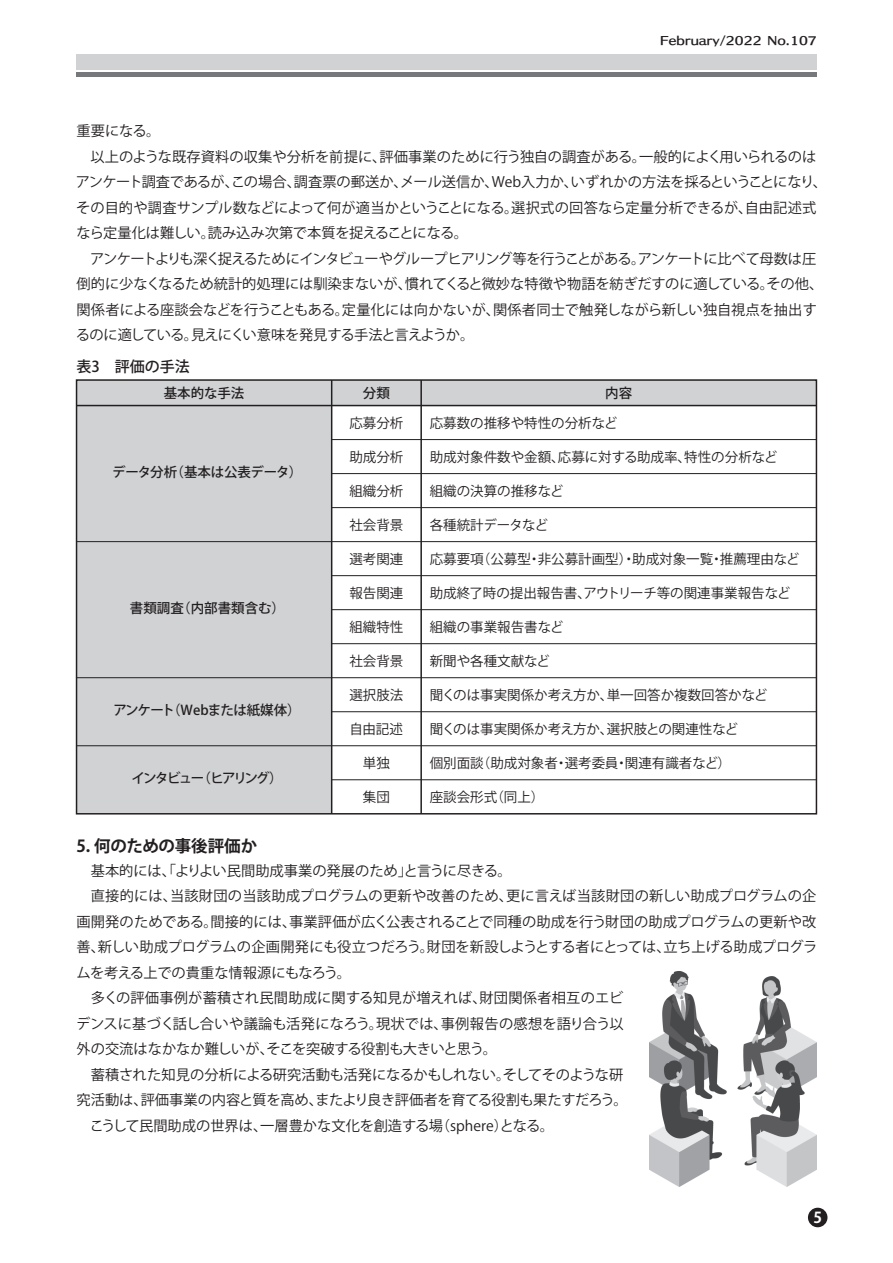
<style>
.page{position:relative;width:893px;height:1263px;background:#fff}
.page>*{position:absolute;margin:0;border:0;box-sizing:border-box;transform-origin:0 0}
.t1{font:700 16.5px "Koz Go Pro";letter-spacing:-.01em;color:#231f20}
.t2{font:500 15px "Koz Go Pro";color:#231f20}
.t3{font:700 15px "Koz Go Pro";color:#fff}
.t4{font:14.25px/25.5px "Koz Go Pro";letter-spacing:-.005em;color:#231f20}
.t5{font:13.5px "Koz Go Pro";color:#231f20}
.t6{font:500 13.5px "Koz Go Pro";letter-spacing:-.02em;color:#231f20}
.t7{font:500 13.5px "Koz Go Pro";letter-spacing:-.045em;color:#231f20}
.t8{font:500 13.5px "Koz Go Pro";letter-spacing:-.14em;color:#231f20}
.t9{font:500 13.5px "Koz Go Pro";color:#231f20}
.t10{font:12px "C4 Gothic Duex HDL E";color:#231f20}
</style>
<div class="page">
<div style="left:77px;top:380px;width:255px;height:434px;background:#d1d2d4"></div>
<div style="left:332px;top:380px;width:484px;height:26px;background:#d1d2d4"></div>
<div style="left:76px;top:379px;width:741px;height:435px;border:2px solid #231f20"></div>
<hr style="left:331px;top:380px;width:1px;height:434px;background:#231f20">
<hr style="left:77px;top:405px;width:739px;height:1px;background:#231f20">
<hr style="left:332px;top:439px;width:484px;height:1px;background:#231f20">
<hr style="left:332px;top:473px;width:484px;height:1px;background:#231f20">
<hr style="left:332px;top:507px;width:484px;height:1px;background:#231f20">
<hr style="left:77px;top:541px;width:739px;height:1px;background:#231f20">
<hr style="left:332px;top:575px;width:484px;height:1px;background:#231f20">
<hr style="left:332px;top:609px;width:484px;height:1px;background:#231f20">
<hr style="left:332px;top:643px;width:484px;height:1px;background:#231f20">
<hr style="left:77px;top:677px;width:739px;height:1px;background:#231f20">
<hr style="left:332px;top:711px;width:484px;height:1px;background:#231f20">
<hr style="left:77px;top:745px;width:739px;height:1px;background:#231f20">
<hr style="left:332px;top:779px;width:484px;height:1px;background:#231f20">
<hr style="left:420px;top:380px;width:2px;height:434px;background:#231f20">
<img style="left:650px;top:971px;width:166px;height:216px">
<div style="left:808px;top:1208px;width:19px;height:19px;background:#231f20;border-radius:50%"></div>
<div style="left:77px;top:54px;width:740px;height:15px;background:#d1d2d4"></div>
<div style="left:77px;top:72px;width:740px;height:5px;background:#76787b"></div>
<p class="t10" style="left:660px;top:34px;width:158px">February/2022 No.107</p>
<p class="t4" style="left:76px;top:119px;width:753px">重要になる。<br>　以上のような既存資料の収集や分析を前提に、評価事業のために行う独自の調査がある。一般的によく用いられるのはアンケート調査であるが、この場合、調査票の郵送か、メール送信か、Web入力か、いずれかの方法を採るということになり、その目的や調査サンプル数などによって何が適当かということになる。選択式の回答なら定量分析できるが、自由記述式なら定量化は難しい。読み込み次第で本質を捉えることになる。<br>　アンケートよりも深く捉えるためにインタビューやグループヒアリング等を行うことがある。アンケートに比べて母数は圧倒的に少なくなるため統計的処理には馴染まないが、慣れてくると微妙な特徴や物語を紡ぎだすのに適している。その他、関係者による座談会などを行うこともある。定量化には向かないが、関係者同士で触発しながら新しい独自視点を抽出するのに適している。見えにくい意味を発見する手法と言えようか。</p>
<p class="t2" style="left:77px;top:356px;width:115px">表3　評価の手法</p>
<p class="t6" style="left:164px;top:384px;width:82px">基本的な手法</p>
<p class="t6" style="left:363px;top:384px;width:28px">分類</p>
<p class="t6" style="left:605px;top:384px;width:28px">内容</p>
<p class="t6" style="left:112px;top:463px;width:191px">データ分析（基本は公表データ）</p>
<p class="t9" style="left:130px;top:599px;width:156px">書類調査（内部書類含む）</p>
<p class="t7" style="left:113px;top:702px;width:189px">アンケート（Webまたは紙媒体）</p>
<p class="t8" style="left:132px;top:770px;width:153px">インタビュー（ヒアリング）</p>
<p class="t5" style="left:349px;top:414px;width:56px">応募分析</p>
<p class="t5" style="left:349px;top:448px;width:56px">助成分析</p>
<p class="t5" style="left:349px;top:482px;width:56px">組織分析</p>
<p class="t5" style="left:349px;top:516px;width:56px">社会背景</p>
<p class="t5" style="left:349px;top:550px;width:56px">選考関連</p>
<p class="t5" style="left:349px;top:584px;width:56px">報告関連</p>
<p class="t5" style="left:349px;top:619px;width:56px">組織特性</p>
<p class="t5" style="left:349px;top:653px;width:56px">社会背景</p>
<p class="t5" style="left:349px;top:687px;width:56px">選択肢法</p>
<p class="t5" style="left:350px;top:721px;width:55px">自由記述</p>
<p class="t5" style="left:363px;top:755px;width:28px">単独</p>
<p class="t5" style="left:363px;top:789px;width:28px">集団</p>
<p class="t5" style="left:430px;top:414px;width:189px">応募数の推移や特性の分析など</p>
<p class="t5" style="left:430px;top:448px;width:350px">助成対象件数や金額、応募に対する助成率、特性の分析など</p>
<p class="t5" style="left:430px;top:482px;width:135px">組織の決算の推移など</p>
<p class="t5" style="left:430px;top:516px;width:120px">各種統計データなど</p>
<p class="t5" style="left:430px;top:550px;width:371px">応募要項（公募型・非公募計画型）・助成対象一覧・推薦理由など</p>
<p class="t5" style="left:430px;top:584px;width:362px">助成終了時の提出報告書、アウトリーチ等の関連事業報告など</p>
<p class="t5" style="left:430px;top:618px;width:135px">組織の事業報告書など</p>
<p class="t5" style="left:430px;top:652px;width:122px">新聞や各種文献など</p>
<p class="t5" style="left:430px;top:687px;width:339px">聞くのは事実関係か考え方か、単一回答か複数回答かなど</p>
<p class="t5" style="left:430px;top:721px;width:310px">聞くのは事実関係か考え方か、選択肢との関連性など</p>
<p class="t5" style="left:430px;top:755px;width:303px">個別面談（助成対象者・選考委員・関連有識者など）</p>
<p class="t5" style="left:430px;top:789px;width:116px">座談会形式（同上）</p>
<p class="t1" style="left:77px;top:836px;width:182px">5．何のための事後評価か</p>
<p class="t4" style="left:76px;top:858px;width:743px">　基本的には、「よりよい民間助成事業の発展のため」と言うに尽きる。<br>　直接的には、当該財団の当該助成プログラムの更新や改善のため、更に言えば当該財団の新しい助成プログラムの企画開発のためである。間接的には、事業評価が広く公表されることで同種の助成を行う財団の助成プログラムの更新や改善、新しい助成プログラムの企画開発にも役立つだろう。財団を新設しようとする者にとっては、立ち上げる助成プログラムを考える上での貴重な情報源にもなろう。<br>　多くの評価事例が蓄積され民間助成に関する知見が増えれば、財団関係者相互のエビ<br>デンスに基づく話し合いや議論も活発になろう。現状では、事例報告の感想を語り合う以<br>外の交流はなかなか難しいが、そこを突破する役割も大きいと思う。<br>　蓄積された知見の分析による研究活動も活発になるかもしれない。そしてそのような研<br>究活動は、評価事業の内容と質を高め、またより良き評価者を育てる役割も果たすだろう。<br>　こうして民間助成の世界は、一層豊かな文化を創造する場（sphere）となる。</p>
<p class="t3" style="left:813px;top:1208px;width:10px">5</p>
</div>
